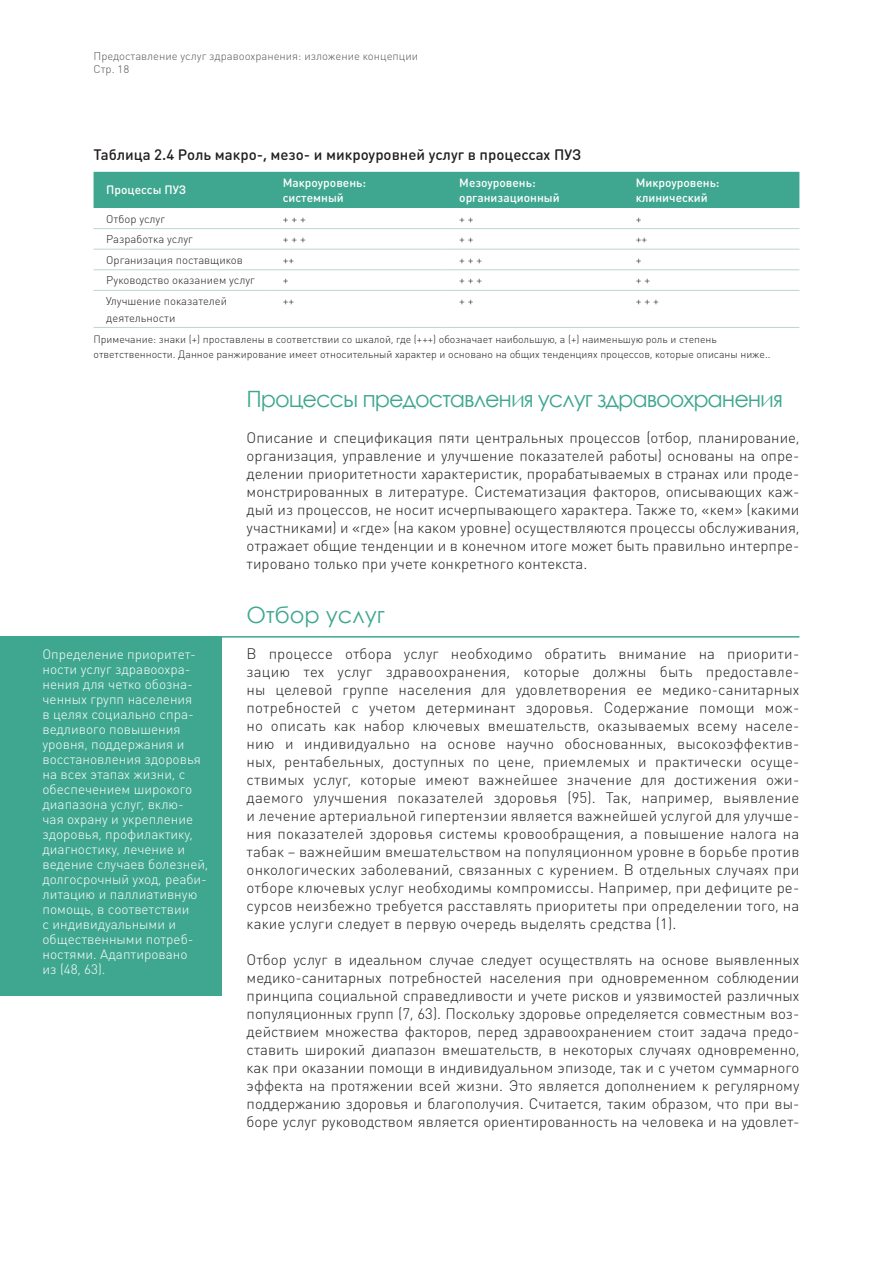
<style>
.page{position:relative;width:893px;height:1263px;background:#fff}
.page>*{position:absolute;margin:0;border:0;box-sizing:border-box;transform-origin:0 0}
.H2_-_Helvetica_light{font:22.5px "Century Gothic";letter-spacing:-.045em;color:#3fa790}
.H2_-_Helvetica_light-2{font:22.5px "Century Gothic";color:#3fa790}
.Brød_-Times_new_roma{font:300 15px/18px "DIN Round Pro";color:#231f20;text-align:justify}
.Tabel_overskrift{font:500 15px "DIN Round Pro";color:#231f20}
.Mellemrubrik_-_bold{font:300 13.5px/15px "DIN Round Pro";color:#fff}
.Tabel{font:500 12px/15px "DIN Round Pro";color:#fff}
.Tabel_brødtekst{font:300 11.25px/16.5px "DIN Round Pro";color:#231f20}
.t1{font:300 11.25px/13.5px "DIN Round Pro";color:#57585a}
.Kilde___Source_6_2_1{font:300 10.5px/15px "DIN Round Pro";color:#231f20}
.s1{font-family:"DIN Next LT Pro"}
</style>
<div class="page">
<div style="left:0;top:636px;width:221px;height:359px;background:#3fa790"></div>
<div style="left:94px;top:172px;width:705px;height:36px;background:#3fa790"></div>
<hr style="left:94px;top:228px;width:176px;height:1px;background:#bed9d0">
<hr style="left:94px;top:249px;width:176px;height:1px;background:#bed9d0">
<hr style="left:94px;top:269px;width:176px;height:1px;background:#bed9d0">
<hr style="left:94px;top:290px;width:176px;height:1px;background:#bed9d0">
<hr style="left:94px;top:327px;width:176px;height:1px;background:#bed9d0">
<hr style="left:270px;top:228px;width:176px;height:1px;background:#bed9d0">
<hr style="left:446px;top:228px;width:177px;height:1px;background:#bed9d0">
<hr style="left:623px;top:228px;width:176px;height:1px;background:#bed9d0">
<hr style="left:270px;top:249px;width:176px;height:1px;background:#bed9d0">
<hr style="left:446px;top:249px;width:177px;height:1px;background:#bed9d0">
<hr style="left:623px;top:249px;width:176px;height:1px;background:#bed9d0">
<hr style="left:270px;top:269px;width:176px;height:1px;background:#bed9d0">
<hr style="left:446px;top:269px;width:177px;height:1px;background:#bed9d0">
<hr style="left:623px;top:269px;width:176px;height:1px;background:#bed9d0">
<hr style="left:270px;top:290px;width:176px;height:1px;background:#bed9d0">
<hr style="left:446px;top:290px;width:177px;height:1px;background:#bed9d0">
<hr style="left:623px;top:290px;width:176px;height:1px;background:#bed9d0">
<hr style="left:270px;top:327px;width:176px;height:1px;background:#bed9d0">
<hr style="left:446px;top:327px;width:177px;height:1px;background:#bed9d0">
<hr style="left:623px;top:327px;width:176px;height:1px;background:#bed9d0">
<hr style="left:0;top:636px;width:799px;height:2px;background:#3fa790">
<p class="t1" style="left:94px;top:48px;width:326px">Предоставление услуг здравоохранения: изложение концепции<br>Стр. <span class="s1">18</span></p>
<p class="Tabel_overskrift" style="left:94px;top:145px;width:489px">Таблица 2.4 Роль макро-, мезо- и микроуровней услуг в процессах ПУЗ</p>
<p class="Tabel" style="left:106px;top:182px;width:82px">Процессы ПУЗ</p>
<p class="Tabel" style="left:283px;top:175px;width:85px">Макроуровень: системный</p>
<p class="Tabel" style="left:459px;top:175px;width:78px">Мезоуровень:</p>
<p class="Tabel" style="left:459px;top:190px;width:102px">организационный</p>
<p class="Tabel" style="left:636px;top:175px;width:85px">Микроуровень:</p>
<p class="Tabel" style="left:636px;top:190px;width:74px">клинический</p>
<p class="Tabel_brødtekst" style="left:106px;top:210px;width:60px">Отбор услуг</p>
<p class="Tabel_brødtekst" style="left:283px;top:210px;width:25px">+ + +</p>
<p class="Tabel_brødtekst" style="left:459px;top:210px;width:16px">+ +</p>
<p class="Tabel_brødtekst" style="left:636px;top:210px;width:7px">+</p>
<p class="Tabel_brødtekst" style="left:106px;top:231px;width:88px">Разработка услуг</p>
<p class="Tabel_brødtekst" style="left:283px;top:231px;width:25px">+ + +</p>
<p class="Tabel_brødtekst" style="left:459px;top:231px;width:16px">+ +</p>
<p class="Tabel_brødtekst" style="left:636px;top:231px;width:13px">++</p>
<p class="Tabel_brødtekst" style="left:106px;top:251px;width:138px">Организация поставщиков</p>
<p class="Tabel_brødtekst" style="left:283px;top:251px;width:13px">++</p>
<p class="Tabel_brødtekst" style="left:459px;top:251px;width:25px">+ + +</p>
<p class="Tabel_brødtekst" style="left:636px;top:251px;width:7px">+</p>
<p class="Tabel_brødtekst" style="left:106px;top:272px;width:150px">Руководство оказанием услуг</p>
<p class="Tabel_brødtekst" style="left:283px;top:272px;width:7px">+</p>
<p class="Tabel_brødtekst" style="left:459px;top:272px;width:25px">+ + +</p>
<p class="Tabel_brødtekst" style="left:636px;top:272px;width:16px">+ +</p>
<p class="Tabel_brødtekst" style="left:106px;top:292px;width:122px">Улучшение показателей деятельности</p>
<p class="Tabel_brødtekst" style="left:283px;top:292px;width:13px">++</p>
<p class="Tabel_brødtekst" style="left:459px;top:292px;width:16px">+ +</p>
<p class="Tabel_brødtekst" style="left:636px;top:292px;width:25px">+ + +</p>
<p class="Kilde___Source_6_2_1" style="left:94px;top:331px;width:678px">Примечание: знаки (+) проставлены в соответствии со шкалой, где (+++) обозначает наибольшую, а (+) наименьшую роль и степень ответственности. Данное ранжирование имеет относительный характер и основано на общих тенденциях процессов, которые описаны ниже..</p>
<p class="Mellemrubrik_-_bold" style="left:43px;top:646px;width:167px">Определение приоритет&shy;ности услуг здравоохра&shy;нения для четко обозна&shy;ченных групп населения<br>в целях социально спра&shy;ведливого повышения уровня, поддержания и восстановления здоровья на всех этапах жизни, с обеспечением широкого диапазона услуг, вклю&shy;чая охрану и укрепление здоровья, профилактику, диагностику, лечение и ведение случаев болезней, долгосрочный уход, реаби&shy;литацию и паллиативную помощь, в соответствии<br>с индивидуальными и общественными потреб&shy;ностями. Адаптировано<br>из (48, 63).</p>
<p class="H2_-_Helvetica_light" style="left:247px;top:383px;width:538px">Процессы предоставления услуг здравоохранения</p>
<p class="Brød_-Times_new_roma" style="left:247px;top:428px;width:554px">Описание и спецификация пяти центральных процессов (отбор, планирование, организация, управление и улучшение показателей работы) основаны на опре&shy;делении приоритетности характеристик, прорабатываемых в странах или проде&shy;монстрированных в литературе. Систематизация факторов, описывающих каж&shy;дый из процессов, не носит исчерпывающего характера. Также то, «кем» (какими участниками) и «где» (на каком уровне) осуществляются процессы обслуживания, отражает общие тенденции и в конечном итоге может быть правильно интерпре&shy;тировано только при учете конкретного контекста.</p>
<p class="H2_-_Helvetica_light-2" style="left:247px;top:599px;width:140px">Отбор услуг</p>
<p class="Brød_-Times_new_roma" style="left:247px;top:644px;width:554px">В процессе отбора услуг необходимо обратить внимание на приорити&shy;зацию тех услуг здравоохранения, которые должны быть предоставле&shy;ны целевой группе населения для удовлетворения ее медико-санитарных потребностей с учетом детерминант здоровья. Содержание помощи мож&shy;но описать как набор ключевых вмешательств, оказываемых всему населе&shy;нию и индивидуально на основе научно обоснованных, высокоэффектив&shy;ных, рентабельных, доступных по цене, приемлемых и практически осуще&shy;ствимых услуг, которые имеют важнейшее значение для достижения ожи&shy;даемого улучшения показателей здоровья (95). Так, например, выявление и лечение артериальной гипертензии является важнейшей услугой для улучше&shy;ния показателей здоровья системы кровообращения, а повышение налога на табак – важнейшим вмешательством на популяционном уровне в борьбе против онкологических заболеваний, связанных с курением. В отдельных случаях при отборе ключевых услуг необходимы компромиссы. Например, при дефиците ре&shy;сурсов неизбежно требуется расставлять приоритеты при определении того, на какие услуги следует в первую очередь выделять средства (1).</p>
<p class="Brød_-Times_new_roma" style="left:247px;top:950px;width:554px">Отбор услуг в идеальном случае следует осуществлять на основе выявленных медико-санитарных потребностей населения при одновременном соблюдении принципа социальной справедливости и учете рисков и уязвимостей различных популяционных групп (7, 63). Поскольку здоровье определяется совместным воз&shy;действием множества факторов, перед здравоохранением стоит задача предо&shy;ставить широкий диапазон вмешательств, в некоторых случаях одновременно, как при оказании помощи в индивидуальном эпизоде, так и с учетом суммарного эффекта на протяжении всей жизни. Это является дополнением к регулярному поддержанию здоровья и благополучия. Считается, таким образом, что при вы&shy;боре услуг руководством является ориентированность на человека и на удовлет-</p>
</div>
